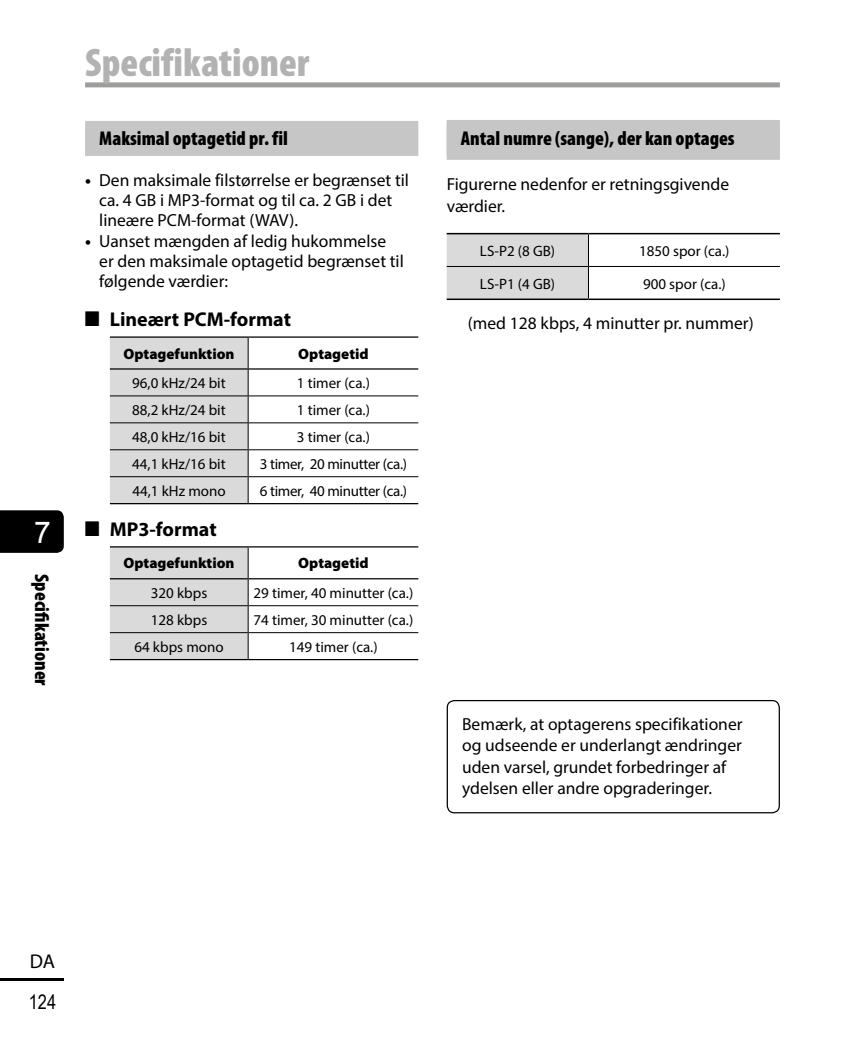
<style>
.page{position:relative;width:865px;height:1049px;background:#fff}
.page>*{position:absolute;margin:0;border:0;box-sizing:border-box;transform-origin:0 0}
.t1{font:900 condensed 40px "Myriad Pro";color:#b3b2b2}
.t2{font:30px "Arial";color:#fff}
.t3{font:900 condensed 20px "Myriad Pro";color:#000}
.t4{font:700 20px "Myriad Pro";color:#000}
.t5{font:20px "Arial Narrow";color:#000}
.t6{font:20px "Myriad Pro";color:#000}
.t7{font:17.5px/20px "Myriad Pro";color:#000}
.t8{font:15px "Myriad Pro";color:#000}
.t9{font:900 15px "Myriad Pro";color:#000}
.t10{font:15px "Myriad Pro";letter-spacing:-.02em;color:#000}
.s1{font-weight:700}
.s2{font-family:"AP Yakumono";font-weight:400}
</style>
<div class="page">
<div style="left:0;top:510px;width:64px;height:43px;background:#000"></div>
<hr style="left:0;top:978px;width:64px;height:3px;background:#000">
<div style="left:85px;top:82px;width:695px;height:5px;background:#9d9d9c"></div>
<div style="left:85px;top:121px;width:333px;height:35px;background:#c6c6c6"></div>
<hr style="left:248px;top:395px;width:170px;height:1px;background:#000">
<hr style="left:248px;top:422px;width:170px;height:1px;background:#000">
<hr style="left:248px;top:449px;width:170px;height:1px;background:#000">
<hr style="left:248px;top:476px;width:170px;height:1px;background:#000">
<hr style="left:110px;top:336px;width:138px;height:2px;background:#000">
<hr style="left:248px;top:336px;width:170px;height:2px;background:#000">
<hr style="left:248px;top:368px;width:170px;height:2px;background:#000">
<hr style="left:248px;top:503px;width:170px;height:1px;background:#000">
<svg style="left:110px;top:337px;width:139px;height:167px;background:#cfcfcf"></svg>
<hr style="left:248px;top:605px;width:170px;height:1px;background:#000">
<hr style="left:248px;top:632px;width:170px;height:1px;background:#000">
<hr style="left:110px;top:546px;width:138px;height:1px;background:#000">
<hr style="left:248px;top:546px;width:170px;height:1px;background:#000">
<hr style="left:248px;top:578px;width:170px;height:1px;background:#000">
<hr style="left:110px;top:659px;width:138px;height:1px;background:#000">
<hr style="left:248px;top:659px;width:170px;height:1px;background:#000">
<svg style="left:110px;top:547px;width:139px;height:112px;background:#d1d1d1"></svg>
<div style="left:446px;top:120px;width:334px;height:35px;background:#c6c6c6"></div>
<div style="left:446px;top:125px;width:334px;height:35px;background:#c6c6c6"></div>
<div style="left:446px;top:234px;width:142px;height:65px;background:#dadada"></div>
<hr style="left:588px;top:234px;width:1px;height:32px;background:#000">
<hr style="left:588px;top:266px;width:1px;height:33px;background:#000">
<hr style="left:446px;top:233px;width:142px;height:1px;background:#000">
<hr style="left:446px;top:299px;width:142px;height:1px;background:#000">
<hr style="left:588px;top:233px;width:192px;height:1px;background:#000">
<hr style="left:588px;top:299px;width:192px;height:1px;background:#000">
<hr style="left:446px;top:266px;width:142px;height:1px;background:#000">
<hr style="left:589px;top:266px;width:191px;height:1px;background:#000">
<div style="left:446px;top:700px;width:334px;height:113px;border:1px solid #000;border-radius:7px"></div>
<h2 class="t2" style="left:34px;top:513px;width:18px">7</h2>
<p class="t3" style="left:53px;top:574px;width:113px;rotate:90deg">Specifikationer</p>
<h1 class="t1" style="left:85px;top:40px;width:226px">Specifikationer</h1>
<p class="t3" style="left:99px;top:128px;width:190px">Maksimal optagetid pr. fil</p>
<p class="t7" style="left:99px;top:169px;width:311px;text-indent:-14px"><span class="s1">•</span> Den maksimale filstørrelse er begrænset til ca. 4 GB i MP3-format og til ca. 2 GB i det lineære PCM-format (WAV).</p>
<p class="t7" style="left:99px;top:231px;width:306px;text-indent:-14px"><span class="s1">•</span> Uanset mængden af ledig hukommelse er den maksimale optagetid begrænset til følgende værdier:</p>
<p class="t4" style="left:85px;top:306px;width:207px"><span class="s2">4</span> Lineært PCM-format</p>
<p class="t9" style="left:123px;top:344px;width:113px">Optagefunktion</p>
<p class="t9" style="left:298px;top:344px;width:72px">Optagetid</p>
<p class="t8" style="left:132px;top:374px;width:95px">96,0 kHz/24 bit</p>
<p class="t8" style="left:297px;top:374px;width:75px">1 timer (ca.)</p>
<p class="t8" style="left:132px;top:401px;width:95px">88,2 kHz/24 bit</p>
<p class="t8" style="left:297px;top:401px;width:75px">1 timer (ca.)</p>
<p class="t8" style="left:132px;top:428px;width:95px">48,0 kHz/16 bit</p>
<p class="t8" style="left:297px;top:428px;width:75px">3 timer (ca.)</p>
<p class="t8" style="left:132px;top:455px;width:95px">44,1 kHz/16 bit</p>
<p class="t10" style="left:260px;top:455px;width:149px">3 timer, 20 minutter (ca.)</p>
<p class="t8" style="left:132px;top:481px;width:95px">44,1 kHz mono</p>
<p class="t10" style="left:260px;top:481px;width:149px">6 timer, 40 minutter (ca.)</p>
<p class="t4" style="left:85px;top:516px;width:133px"><span class="s2">4</span> MP3-format</p>
<p class="t9" style="left:123px;top:553px;width:113px">Optagefunktion</p>
<p class="t9" style="left:298px;top:553px;width:72px">Optagetid</p>
<p class="t8" style="left:151px;top:584px;width:58px">320 kbps</p>
<p class="t8" style="left:253px;top:584px;width:161px">29 timer, 40 minutter (ca.)</p>
<p class="t8" style="left:151px;top:610px;width:58px">128 kbps</p>
<p class="t8" style="left:253px;top:610px;width:161px">74 timer, 30 minutter (ca.)</p>
<p class="t8" style="left:134px;top:637px;width:91px">64 kbps mono</p>
<p class="t8" style="left:289px;top:637px;width:90px">149 timer (ca.)</p>
<p class="t3" style="left:461px;top:128px;width:275px">Antal numre (sange), der kan optages</p>
<p class="t7" style="left:446px;top:174px;width:284px;line-height:21.2px">Figurerne nedenfor er retningsgivende værdier.</p>
<p class="t8" style="left:480px;top:241px;width:77px">LS-P2 (8 GB)</p>
<p class="t8" style="left:639px;top:241px;width:92px">1850 spor (ca.)</p>
<p class="t8" style="left:480px;top:274px;width:77px">LS-P1 (4 GB)</p>
<p class="t8" style="left:643px;top:274px;width:84px">900 spor (ca.)</p>
<p class="t7" style="left:468px;top:313px;width:287px">(med 128 kbps, 4 minutter pr. nummer)</p>
<p class="t7" style="left:462px;top:713px;width:282px;line-height:21.2px">Bemærk, at optagerens specifikationer og udseende er underlangt ændringer uden varsel, grundet forbedringer af ydelsen eller andre opgraderinger.</p>
<p class="t6" style="left:30px;top:948px;width:27px">DA</p>
<p class="t5" style="left:29px;top:988px;width:29px">124</p>
</div>
